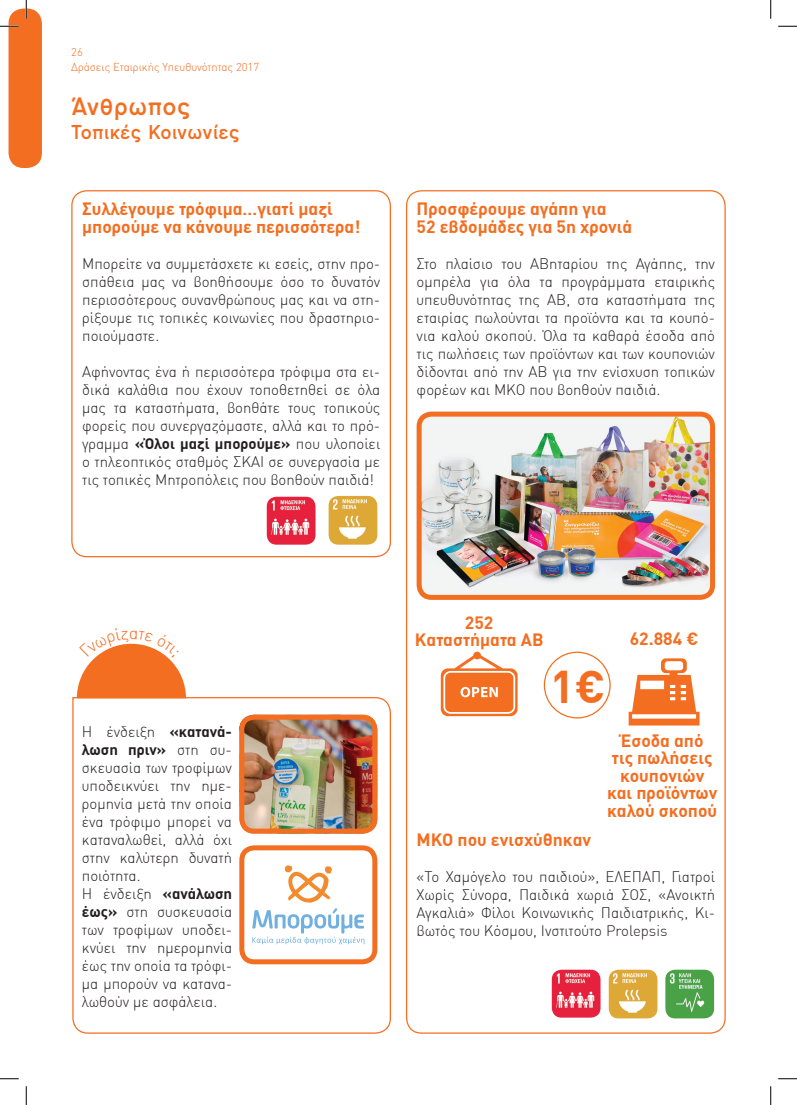
<style>
.page{position:relative;width:797px;height:1105px;background:#fff}
.page>*{position:absolute;margin:0;border:0;box-sizing:border-box;transform-origin:0 0}
.t1{font:700 45px "DIN Greek";color:#f36e21}
.t2{font:500 25px "CF Dromon";letter-spacing:-.005em;color:#f36e21}
.t3{font:500 20px "CF Dromon";letter-spacing:-.005em;color:#f36e21}
.t4{font:700 17.5px/17.5px "DIN Greek";color:#f36e21}
.t5{font:300 15px/18px "DIN Greek";color:#231f20;text-align:justify}
.t6{font:300 11.25px "DIN Greek";color:#f36e21}
.s1{font-weight:700}
</style>
<div class="page">
<div style="left:9px;top:9px;width:33px;height:159px;background:#f36e21;border-radius:15px"></div>
<img style="left:422px;top:412px;width:287px;height:182px">
<div style="left:416px;top:412px;width:299px;height:188px;border:5px solid #f36e21;border-radius:13px"></div>
<svg style="left:441px;top:652px;width:76px;height:64px"></svg>
<div style="left:544px;top:652px;width:66px;height:66px;border:1px solid #f36e21;border-radius:50%"></div>
<img style="left:552px;top:970px;width:48px;height:48px">
<img style="left:608px;top:970px;width:49px;height:48px">
<img style="left:665px;top:970px;width:49px;height:48px">
<svg style="left:628px;top:658px;width:71px;height:67px"></svg>
<div style="left:71px;top:190px;width:320px;height:367px;border:1px solid #f36e21;border-radius:15px"></div>
<img style="left:267px;top:497px;width:48px;height:48px">
<img style="left:328px;top:496px;width:49px;height:49px">
<svg style="left:72px;top:696px;width:319px;height:338px"></svg>
<img style="left:239px;top:715px;width:138px;height:119px">
<div style="left:239px;top:715px;width:138px;height:119px;border:5px solid #f36e21;border-radius:13px"></div>
<div style="left:242px;top:848px;width:133px;height:114px;background:#fff;border-radius:13px"></div>
<svg style="left:252px;top:865px;width:112px;height:79px"></svg>
<div style="left:239px;top:845px;width:138px;height:119px;border:5px solid #f36e21;border-radius:13px"></div>
<svg style="left:0;top:25px;width:19px;height:2px"></svg>
<svg style="left:778px;top:25px;width:19px;height:2px"></svg>
<svg style="left:0;top:1078px;width:19px;height:1px"></svg>
<svg style="left:778px;top:1078px;width:19px;height:1px"></svg>
<svg style="left:25px;top:0;width:2px;height:19px"></svg>
<svg style="left:25px;top:1086px;width:2px;height:19px"></svg>
<svg style="left:770px;top:0;width:1px;height:19px"></svg>
<svg style="left:770px;top:1086px;width:1px;height:19px"></svg>
<svg style="left:77px;top:643px;width:109px;height:55px"></svg>
<p class="t6" style="left:71px;top:46px;width:13px">26</p>
<p class="t6" style="left:71px;top:61px;width:189px">Δράσεις Εταιρικής Yπευθυνότητας 2017</p>
<h2 class="t2" style="left:71px;top:90px;width:120px">Άνθρωπος</h2>
<h3 class="t3" style="left:71px;top:119px;width:170px">Τοπικές Κοινωνίες</h3>
<p class="t4" style="left:82px;top:200px;width:280px;line-height:18px">Συλλέγουμε τρόφιμα…γιατί μαζί μπορούμε να κάνουμε περισσότερα!</p>
<p class="t5" style="left:82px;top:255px;width:300px">Μπορείτε να συμμετάσχετε κι εσείς, στην προ&shy;σπάθεια μας να βοηθήσουμε όσο το δυνατόν περισσότερους συνανθρώπους μας και να στη&shy;ρίξουμε τις τοπικές κοινωνίες που δραστηριο&shy;ποιούμαστε.</p>
<p class="t5" style="left:82px;top:363px;width:300px">Αφήνοντας ένα ή περισσότερα τρόφιμα στα ει&shy;δικά καλάθια που έχουν τοποθετηθεί σε όλα μας τα καταστήματα, βοηθάτε τους τοπικούς φορείς που συνεργαζόμαστε, αλλά και το πρό&shy;γραμμα <span class="s1">«Όλοι μαζί μπορούμε»</span> που υλοποίει ο τηλεοπτικός σταθμός ΣΚΑΙ σε συνεργασία με τις τοπικές Μητροπόλεις που βοηθούν παιδιά!</p>
<p class="t4" style="left:416px;top:200px;width:217px;line-height:18px">Προσφέρουμε αγάπη για<br>52 εβδομάδες για 5η χρονιά</p>
<p class="t5" style="left:416px;top:255px;width:300px">Στο πλαίσιο του ΑΒηταρίου της Αγάπης, την ομπρέλα για όλα τα προγράμματα εταιρικής υπευθυνότητας της ΑΒ, στα καταστήματα της εταιρίας πωλούνται τα προϊόντα και τα κουπό&shy;νια καλού σκοπού. Όλα τα καθαρά έσοδα από τις πωλήσεις των προϊόντων και των κουπονιών δίδονται από την ΑΒ για την ενίσχυση τοπικών φορέων και ΜΚΟ που βοηθούν παιδιά.</p>
<p class="t5" style="left:82px;top:723px;width:152px;text-align:left">Η ένδειξη <span class="s1">«κατανά&shy;λωση πριν»</span> στη συ&shy;σκευασία των τροφίμων υποδεικνύει την ημε&shy;ρομηνία μετά την οποία ένα τρόφιμο μπορεί να καταναλωθεί, αλλά όχι στην καλύτερη δυνατή ποιότητα.<br>Η ένδειξη <span class="s1">«ανάλωση έως»</span> στη συσκευασία των τροφίμων υποδει&shy;κνύει την ημερομηνία έως την οποία τα τρόφι&shy;μα μπορούν να κατανα&shy;λωθούν με ασφάλεια.</p>
<p class="t4" style="left:415px;top:613px;width:130px;text-align:center">252<br>Καταστήματα AB</p>
<h1 class="t1" style="left:550px;top:660px;width:57px">1€</h1>
<p class="t4" style="left:629px;top:630px;width:70px">62.884 €</p>
<p class="t4" style="left:607px;top:732px;width:112px;text-align:center">Έσοδα από<br>τις πωλήσεις κουπονιών και προϊόντων καλού σκοπού</p>
<p class="t4" style="left:416px;top:830px;width:176px">ΜΚΟ που ενισχύθηκαν</p>
<p class="t5" style="left:416px;top:867px;width:300px">«Το Χαμόγελο του παιδιού», ΕΛΕΠΑΠ, Γιατροί Χωρίς Σύνορα, Παιδικά χωριά ΣΟΣ, «Ανοικτή Αγκαλιά» Φίλοι Κοινωνικής Παιδιατρικής, Κι&shy;βωτός του Κόσμου, Ινστιτούτο Prolepsis</p>
</div>
